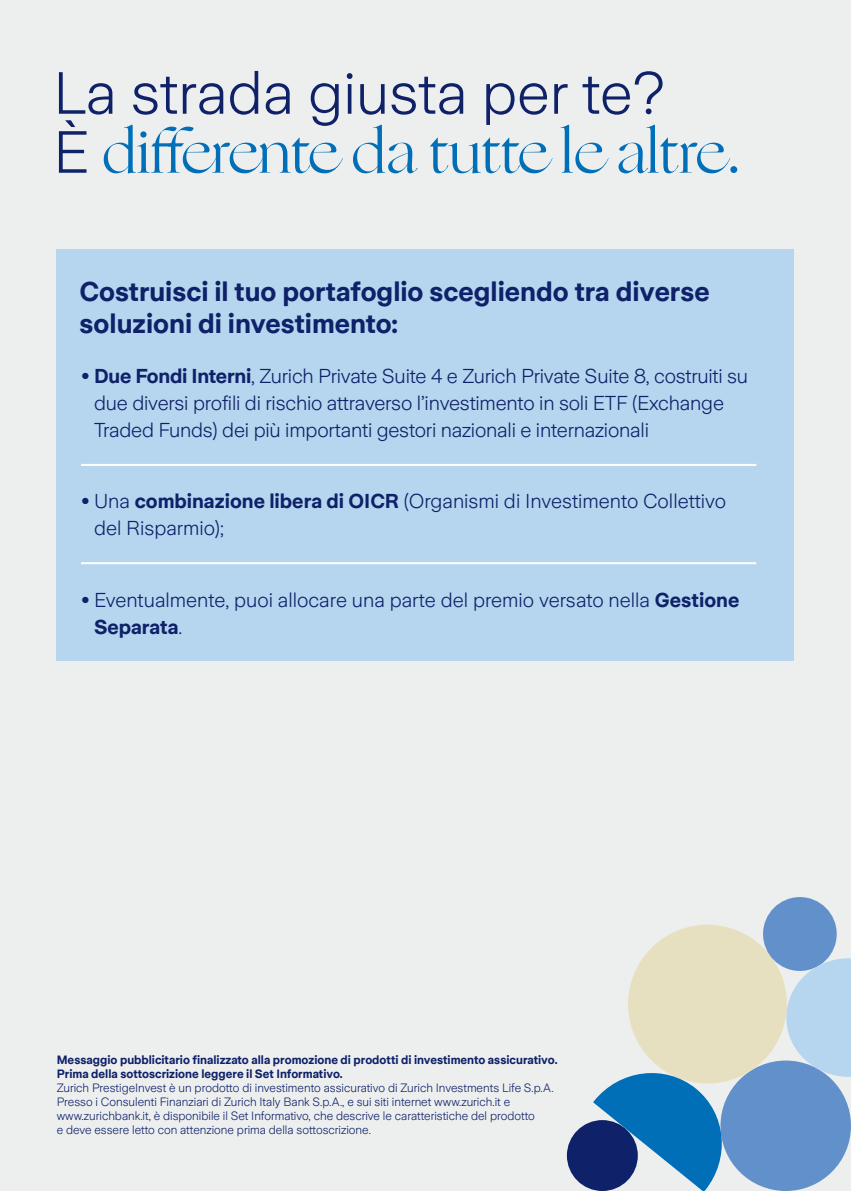
<style>
.page{position:relative;width:851px;height:1191px;background:#fff}
.page>*{position:absolute;margin:0;border:0;box-sizing:border-box;transform-origin:0 0}
.t1{font:59px "Ogg";color:#006fb8}
.t2{font:300 59px "Zurich Sans";color:#0f2168}
.t3{font:700 27px/32px "Zurich Sans";color:#0f2168}
.t4{font:300 20px/27px "Zurich Sans";letter-spacing:-.01em;color:#0f2168}
.t5{font:300 12px/14px "Zurich Sans";color:#0f2168}
.t6{font:700 12px/14px "Zurich Sans";color:#0f2168}
.s1{font-family:"Zurich Sans";font-weight:300;color:#0f2168}
.s2{font-weight:700}
</style>
<div class="page">
<div style="left:0;top:0;width:850px;height:1191px;background:#edefef"></div>
<div style="left:720px;top:1060px;width:130px;height:131px;background:#6190cb;border-radius:50%"></div>
<div style="left:628px;top:924px;width:158px;height:159px;background:#e7e0c0;border-radius:50%"></div>
<div style="left:567px;top:1120px;width:70px;height:71px;background:#0f2168;border-radius:50%"></div>
<div style="left:763px;top:897px;width:73px;height:74px;background:#6190cb;border-radius:50%"></div>
<svg style="left:593px;top:1063px;width:137px;height:128px"></svg>
<svg style="left:786px;top:958px;width:64px;height:119px"></svg>
<div style="left:57px;top:249px;width:737px;height:411px;background:#b6d6f0"></div>
<hr style="left:81px;top:562px;width:675px;height:2px;background:#fff">
<hr style="left:81px;top:464px;width:675px;height:2px;background:#fff">
<h1 class="t2" style="left:53px;top:61px;width:613px">La strada giusta per te?</h1>
<h1 class="t1" style="left:53px;top:114px;width:689px"><span class="s1">È</span> differente da tutte le altre.</h1>
<h2 class="t3" style="left:80px;top:276px;width:631px">Costruisci il tuo portafoglio scegliendo tra diverse soluzioni di investimento:</h2>
<p class="t4" style="left:94px;top:363px;width:655px;text-indent:-13px"><span class="s2">• Due Fondi Interni</span>, Zurich Private Suite 4 e Zurich Private Suite 8, costruiti su due diversi profili di rischio attraverso l’investimento in soli ETF (Exchange<br>Traded Funds) dei più importanti gestori nazionali e internazionali</p>
<p class="t4" style="left:94px;top:488px;width:633px;text-indent:-13px"><span class="s2">•</span> Una <span class="s2">combinazione libera di OICR</span> (Organismi di Investimento Collettivo del Risparmio);</p>
<p class="t4" style="left:94px;top:586px;width:646px;text-indent:-13px"><span class="s2">•</span> Eventualmente, puoi allocare una parte del premio versato nella <span class="s2">Gestione<br>Separata</span>.</p>
<p class="t6" style="left:57px;top:1053px;width:502px">Messaggio pubblicitario finalizzato alla promozione di prodotti di investimento assicurativo.<br>Prima della sottoscrizione leggere il Set Informativo.</p>
<p class="t5" style="left:57px;top:1081px;width:498px">Zurich PrestigeInvest è un prodotto di investimento assicurativo di Zurich Investments Life S.p.A.<br>Presso i Consulenti Finanziari di Zurich Italy Bank S.p.A., e sui siti internet www.zurich.it e www.zurichbank.it, è disponibile il Set Informativo, che descrive le caratteristiche del prodotto<br>e deve essere letto con attenzione prima della sottoscrizione.</p>
</div>
